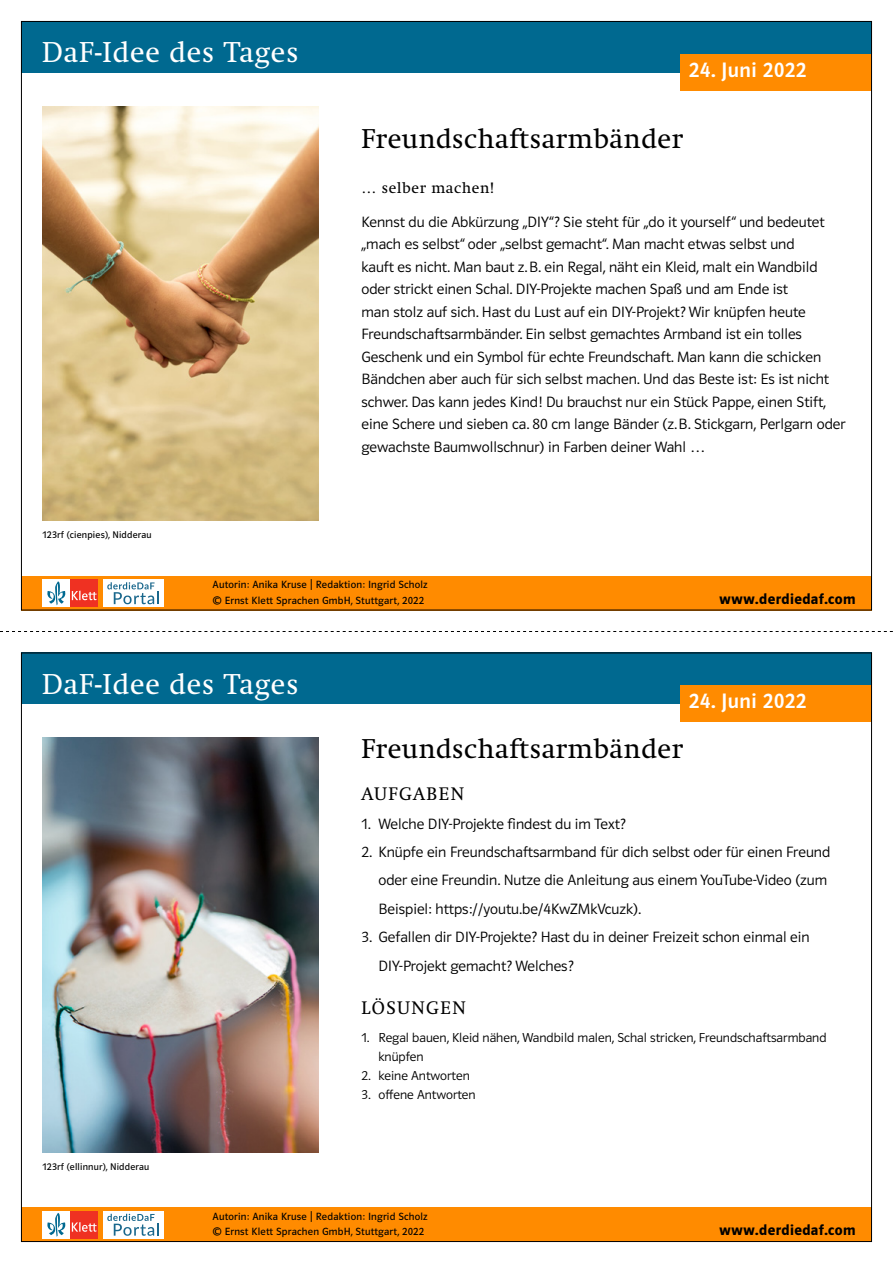
<style>
.page{position:relative;width:893px;height:1263px;background:#fff}
.page>*{position:absolute;margin:0;border:0;box-sizing:border-box;transform-origin:0 0}
.t1{font:28.5px "Klett Swift";letter-spacing:.03em;color:#fff}
._020_headline_za_15{font:27px "Klett Swift";letter-spacing:.02em;color:#000}
._001_Datum{font:500 21px "Polo CEF";letter-spacing:.02em;color:#fff}
._060_Aufgaben_head_1{font:18px "Klett Swift";letter-spacing:.08em;color:#000}
._060_Lösungen_head{font:18px "Klett Swift";letter-spacing:.08em;color:#000}
._040_Grundschrift_za{font:300 15px/22.5px "Polo CEF";color:#000}
._080_Aufgaben_za_18{font:300 15px/28.3px "Polo CEF";color:#000}
.t2{font:600 15px "Polo CEF";letter-spacing:.025em;color:#000}
._030_Zitat_za_15_pt{font:15px "Klett Swift";letter-spacing:.04em;color:#000}
._090_Lösungen_za_12{font:300 13.05px/18.9px "Polo CEF";color:#000}
._300_Autorinnen{font:10.5px "Polo CEF";letter-spacing:.02em;color:#000}
._200_Copyright_Abbil{font:9.75px "Polo CEF";letter-spacing:.02em;color:#000}
</style>
<div class="page">
<div style="left:21px;top:576px;width:851px;height:34px;background:#ff8b00"></div>
<div style="left:21px;top:1208px;width:851px;height:34px;background:#ff8b00"></div>
<div style="left:21px;top:21px;width:851px;height:51px;background:#006990"></div>
<div style="left:21px;top:653px;width:851px;height:51px;background:#006990"></div>
<div style="left:103px;top:579px;width:60px;height:28px;background:#fff"></div>
<svg style="left:107px;top:582px;width:52px;height:22px"></svg>
<div style="left:103px;top:1211px;width:60px;height:27px;background:#fff"></div>
<svg style="left:107px;top:1214px;width:52px;height:22px"></svg>
<div style="left:43px;top:579px;width:27px;height:28px;background:#fff"></div>
<div style="left:70px;top:579px;width:28px;height:28px;background:#ef3122"></div>
<svg style="left:72px;top:591px;width:25px;height:9px"></svg>
<svg style="left:47px;top:581px;width:18px;height:24px"></svg>
<div style="left:43px;top:1211px;width:27px;height:27px;background:#fff"></div>
<div style="left:70px;top:1211px;width:28px;height:27px;background:#ef3122"></div>
<svg style="left:72px;top:1222px;width:25px;height:10px"></svg>
<svg style="left:47px;top:1213px;width:18px;height:24px"></svg>
<div style="left:680px;top:54px;width:192px;height:36px;background:#ff8b00"></div>
<div style="left:680px;top:685px;width:192px;height:37px;background:#ff8b00"></div>
<svg style="left:0;top:631px;width:893px;height:1px"></svg>
<img style="left:43px;top:738px;width:276px;height:414px">
<img style="left:43px;top:106px;width:276px;height:414px">
<h1 class="t1" style="left:42px;top:36px;width:258px">DaF-Idee des Tages</h1>
<p class="_200_Copyright_Abbil" style="left:43px;top:529px;width:111px">123rf (cienpies), Nidderau</p>
<p class="_001_Datum" style="left:689px;top:57px;width:119px">24. Juni 2022</p>
<p class="_020_headline_za_15" style="left:361px;top:123px;width:323px">Freundschaftsarmbänder</p>
<p class="_030_Zitat_za_15_pt" style="left:361px;top:179px;width:134px">… selber machen!</p>
<p class="_040_Grundschrift_za" style="left:361px;top:211px;width:486px">Kennst du die Abkürzung „DIY“? Sie steht für „do it yourself“ und bedeutet „mach es selbst“ oder „selbst gemacht“. Man macht etwas selbst und<br>kauft es nicht. Man baut z.B. ein Regal, näht ein Kleid, malt ein Wandbild oder strickt einen Schal. DIY-Projekte machen Spaß und am Ende ist<br>man stolz auf sich. Hast du Lust auf ein DIY-Projekt? Wir knüpfen heute Freundschaftsarmbänder. Ein selbst gemachtes Armband ist ein tolles Geschenk und ein Symbol für echte Freundschaft. Man kann die schicken Bändchen aber auch für sich selbst machen. Und das Beste ist: Es ist nicht schwer. Das kann jedes Kind! Du brauchst nur ein Stück Pappe, einen Stift, eine Schere und sieben ca. 80 cm lange Bänder (z.B. Stickgarn, Perlgarn oder gewachste Baumwollschnur) in Farben deiner Wahl …</p>
<p class="_300_Autorinnen" style="left:213px;top:579px;width:217px">Autorin: Anika Kruse | Redaktion: Ingrid Scholz</p>
<p class="_300_Autorinnen" style="left:213px;top:594px;width:213px">© Ernst Klett Sprachen GmbH, Stuttgart, 2022</p>
<h1 class="t1" style="left:42px;top:668px;width:258px">DaF-Idee des Tages</h1>
<p class="t2" style="left:719px;top:590px;width:138px">www.derdiedaf.com</p>
<p class="_001_Datum" style="left:689px;top:689px;width:119px">24. Juni 2022</p>
<p class="_020_headline_za_15" style="left:361px;top:733px;width:323px">Freundschaftsarmbänder</p>
<p class="_200_Copyright_Abbil" style="left:43px;top:1161px;width:108px">123rf (ellinnur), Nidderau</p>
<p class="_060_Aufgaben_head_1" style="left:361px;top:784px;width:104px">AUFGABEN</p>
<p class="_080_Aufgaben_za_18" style="left:361px;top:810px;width:266px">1. Welche DIY-Projekte findest du im Text?</p>
<p class="_080_Aufgaben_za_18" style="left:378px;top:838px;width:453px;text-indent:-17px">2. Knüpfe ein Freundschaftsarmband für dich selbst oder für einen Freund oder eine Freundin. Nutze die Anleitung aus einem YouTube-Video (zum<br>Beispiel: https://youtu.be/4KwZMkVcuzk).</p>
<p class="_080_Aufgaben_za_18" style="left:378px;top:923px;width:433px;text-indent:-17px">3. Gefallen dir DIY-Projekte? Hast du in deiner Freizeit schon einmal ein<br>DIY-Projekt gemacht? Welches?</p>
<p class="_060_Lösungen_head" style="left:361px;top:997px;width:106px">LÖSUNGEN</p>
<p class="_090_Lösungen_za_12" style="left:378px;top:1028px;width:450px;text-indent:-17px">1. Regal bauen, Kleid nähen, Wandbild malen, Schal stricken, Freundschaftsarmband knüpfen</p>
<p class="_090_Lösungen_za_12" style="left:361px;top:1066px;width:110px">2. keine Antworten</p>
<p class="_090_Lösungen_za_12" style="left:361px;top:1085px;width:116px">3. offene Antworten</p>
<p class="_300_Autorinnen" style="left:213px;top:1210px;width:217px">Autorin: Anika Kruse | Redaktion: Ingrid Scholz</p>
<p class="_300_Autorinnen" style="left:213px;top:1226px;width:213px">© Ernst Klett Sprachen GmbH, Stuttgart, 2022</p>
<p class="t2" style="left:719px;top:1221px;width:138px">www.derdiedaf.com</p>
</div>
